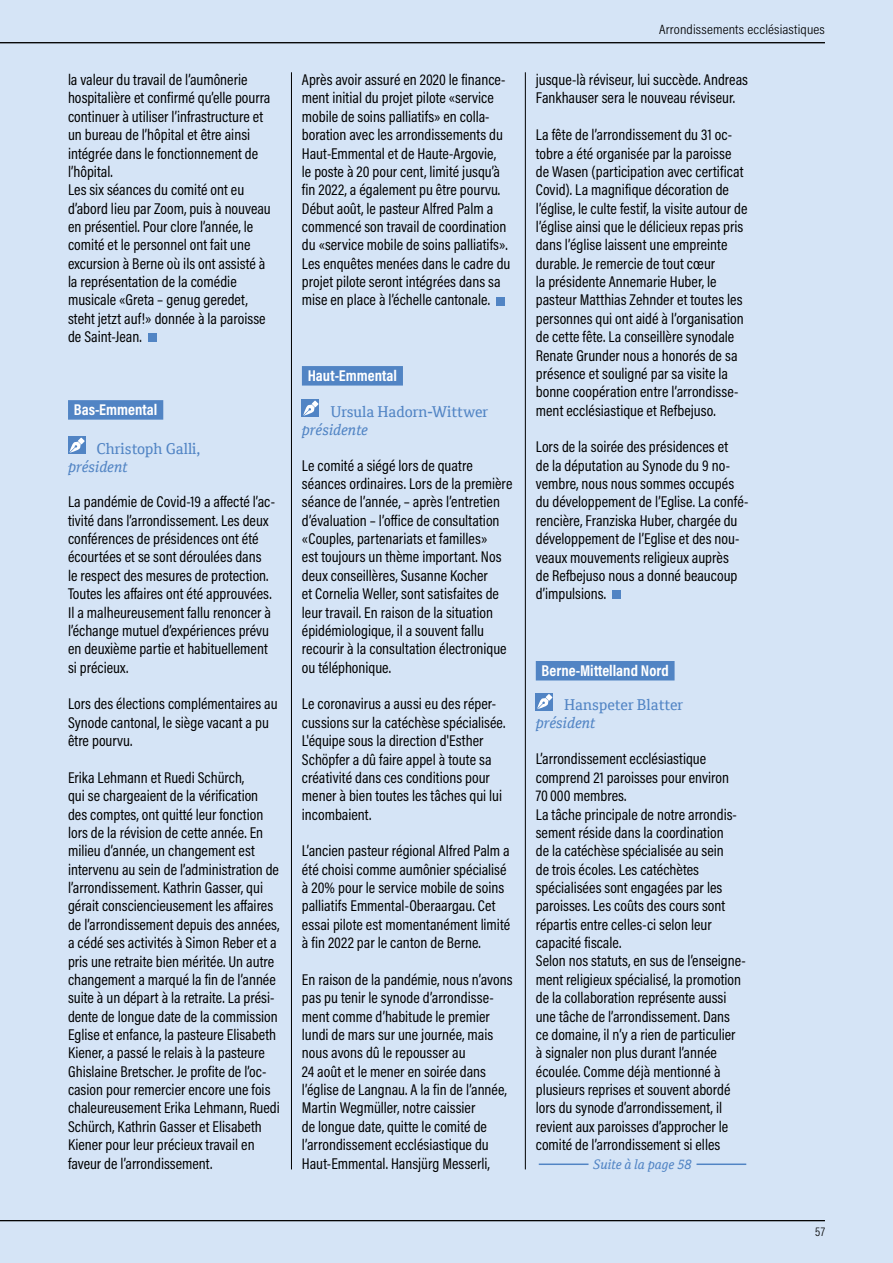
<style>
.page{position:relative;width:893px;height:1263px;background:#d5e4f6}
.page>*{position:absolute;margin:0;border:0;box-sizing:border-box;transform-origin:0 0}
.t1{font:15.75px/18.3px "Acumin Pro Cond";color:#000}
.t2{font:700 15.75px "Acumin Pro Cond";color:#fff}
.t3{font:15px "Cordale";color:#5184c4}
.t4{font:italic 15px "Cordale";letter-spacing:-.01em;color:#5184c4}
.t5{font:300 13.5px "Acumin Pro Cond";letter-spacing:.01em;color:#000;scale:1.1 1}
.t6{font:italic 13.2px "Cordale";color:#5184c4}
.t7{font:300 12.75px "Acumin Pro Cond";color:#000}
</style>
<div class="page">
<hr style="left:0;top:1220px;width:825px;height:1px;background:#000">
<hr style="left:0;top:42px;width:825px;height:1px;background:#000">
<div style="left:68px;top:400px;width:95px;height:20px;background:#5184c4"></div>
<div style="left:148px;top:334px;width:8px;height:8px;background:#5184c4"></div>
<div style="left:68px;top:437px;width:17px;height:17px;background:#5184c4"></div>
<svg style="left:69px;top:441px;width:12px;height:12px"></svg>
<svg style="left:78px;top:438px;width:7px;height:6px"></svg>
<div style="left:302px;top:366px;width:101px;height:20px;background:#5184c4"></div>
<div style="left:496px;top:297px;width:9px;height:8px;background:#5184c4"></div>
<div style="left:302px;top:400px;width:17px;height:17px;background:#5184c4"></div>
<svg style="left:303px;top:404px;width:12px;height:12px"></svg>
<svg style="left:312px;top:401px;width:7px;height:6px"></svg>
<div style="left:536px;top:661px;width:139px;height:19px;background:#5184c4"></div>
<div style="left:612px;top:591px;width:9px;height:8px;background:#5184c4"></div>
<div style="left:536px;top:693px;width:17px;height:17px;background:#5184c4"></div>
<svg style="left:537px;top:698px;width:12px;height:11px"></svg>
<svg style="left:546px;top:694px;width:6px;height:7px"></svg>
<hr style="left:291px;top:72px;width:1px;height:1097px;background:#000">
<hr style="left:525px;top:72px;width:1px;height:1097px;background:#000">
<hr style="left:539px;top:1163px;width:49px;height:2px;background:#5184c4">
<hr style="left:696px;top:1163px;width:50px;height:2px;background:#5184c4">
<p class="t1" style="left:68px;top:70px;width:204px">la valeur du travail de l’aumônerie hospitalière et confirmé qu’elle pourra continuer à utiliser l’infrastructure et un bureau de l’hôpital et être ainsi intégrée dans le fonctionnement de l’hôpital.<br>Les six séances du comité ont eu d’abord lieu par Zoom, puis à nouveau en présentiel. Pour clore l’année, le comité et le personnel ont fait une excursion à Berne où ils ont assisté à la représentation de la comédie musicale «Greta – genug geredet, steht jetzt auf!» donnée à la paroisse de Saint-Jean.</p>
<p class="t2" style="left:74px;top:399px;width:85px">Bas-Emmental</p>
<p class="t3" style="left:97px;top:440px;width:106px">Christoph Galli,</p>
<p class="t4" style="left:68px;top:458px;width:61px">président</p>
<p class="t1" style="left:68px;top:492px;width:209px">La pandémie de Covid-19 a affecté l’ac&shy;tivité dans l’arrondissement. Les deux conférences de présidences ont été écourtées et se sont déroulées dans<br>le respect des mesures de protection.<br>Toutes les affaires ont été approuvées.<br>Il a malheureusement fallu renoncer à l’échange mutuel d’expériences prévu en deuxième partie et habituellement si précieux.</p>
<p class="t1" style="left:68px;top:694px;width:211px">Lors des élections complémentaires au<br>Synode cantonal, le siège vacant a pu être pourvu.</p>
<p class="t1" style="left:68px;top:768px;width:213px">Erika Lehmann et Ruedi Schürch,<br>qui se chargeaient de la vérification des comptes, ont quitté leur fonction lors de la révision de cette année. En milieu d’année, un changement est intervenu au sein de l’administration de l’arrondissement. Kathrin Gasser, qui gérait consciencieusement les affaires de l’arrondissement depuis des années, a cédé ses activités à Simon Reber et a pris une retraite bien méritée. Un autre changement a marqué la fin de l’année suite à un départ à la retraite. La prési&shy;dente de longue date de la commission Eglise et enfance, la pasteure Elisabeth Kiener, a passé le relais à la pasteure Ghislaine Bretscher. Je profite de l’oc&shy;casion pour remercier encore une fois chaleureusement Erika Lehmann, Ruedi Schürch, Kathrin Gasser et Elisabeth Kiener pour leur précieux travail en faveur de l’arrondissement.</p>
<p class="t1" style="left:302px;top:70px;width:210px">Après avoir assuré en 2020 le finance&shy;ment initial du projet pilote «service mobile de soins palliatifs» en colla&shy;boration avec les arrondissements du Haut-Emmental et de Haute-Argovie,<br>le poste à 20 pour cent, limité jusqu’à fin 2022, a également pu être pourvu.<br>Début août, le pasteur Alfred Palm a commencé son travail de coordination du «service mobile de soins palliatifs».<br>Les enquêtes menées dans le cadre du projet pilote seront intégrées dans sa mise en place à l’échelle cantonale.</p>
<p class="t2" style="left:308px;top:365px;width:91px">Haut-Emmental</p>
<p class="t3" style="left:330px;top:403px;width:159px">Ursula Hadorn-Wittwer</p>
<p class="t4" style="left:302px;top:421px;width:68px">présidente</p>
<p class="t1" style="left:302px;top:456px;width:212px">Le comité a siégé lors de quatre séances ordinaires. Lors de la première séance de l’année, – après l’entretien d’évaluation – l’office de consultation «Couples, partenariats et familles»<br>est toujours un thème important. Nos deux conseillères, Susanne Kocher<br>et Cornelia Weller, sont satisfaites de leur travail. En raison de la situation épidémiologique, il a souvent fallu recourir à la consultation électronique ou téléphonique.</p>
<p class="t1" style="left:302px;top:694px;width:205px">Le coronavirus a aussi eu des réper&shy;cussions sur la catéchèse spécialisée.<br>L'équipe sous la direction d'Esther Schöpfer a dû faire appel à toute sa créativité dans ces conditions pour mener à bien toutes les tâches qui lui incombaient.</p>
<p class="t1" style="left:302px;top:841px;width:210px">L’ancien pasteur régional Alfred Palm a été choisi comme aumônier spécialisé à 20% pour le service mobile de soins palliatifs Emmental-Oberaargau. Cet essai pilote est momentanément limité à fin 2022 par le canton de Berne.</p>
<p class="t1" style="left:302px;top:970px;width:212px">En raison de la pandémie, nous n’avons pas pu tenir le synode d’arrondisse&shy;ment comme d’habitude le premier lundi de mars sur une journée, mais nous avons dû le repousser au<br>24 août et le mener en soirée dans l’église de Langnau. A la fin de l’année, Martin Wegmüller, notre caissier<br>de longue date, quitte le comité de l’arrondissement ecclésiastique du Haut-Emmental. Hansjürg Messerli,</p>
<p class="t5" style="left:659px;top:21px;width:152px">Arrondissements ecclésiastiques</p>
<p class="t1" style="left:536px;top:70px;width:214px">jusque-là réviseur, lui succède. Andreas<br>Fankhauser sera le nouveau réviseur.</p>
<p class="t1" style="left:536px;top:125px;width:213px">La fête de l’arrondissement du 31 oc&shy;tobre a été organisée par la paroisse de Wasen (participation avec certificat Covid). La magnifique décoration de l’église, le culte festif, la visite autour de l’église ainsi que le délicieux repas pris dans l’église laissent une empreinte durable. Je remercie de tout cœur<br>la présidente Annemarie Huber, le pasteur Matthias Zehnder et toutes les personnes qui ont aidé à l’organisation de cette fête. La conseillère synodale Renate Grunder nous a honorés de sa présence et souligné par sa visite la bonne coopération entre l’arrondisse&shy;ment ecclésiastique et Refbejuso.</p>
<p class="t1" style="left:536px;top:437px;width:214px">Lors de la soirée des présidences et<br>de la députation au Synode du 9 no&shy;vembre, nous nous sommes occupés du développement de l’Eglise. La confé&shy;rencière, Franziska Huber, chargée du développement de l’Eglise et des nou&shy;veaux mouvements religieux auprès<br>de Refbejuso nous a donné beaucoup d’impulsions.</p>
<p class="t2" style="left:542px;top:660px;width:129px">Berne-Mittelland Nord</p>
<p class="t3" style="left:564px;top:696px;width:120px">Hanspeter Blatter</p>
<p class="t4" style="left:536px;top:714px;width:61px">président</p>
<p class="t1" style="left:536px;top:749px;width:211px">L’arrondissement ecclésiastique comprend 21 paroisses pour environ<br>70 000 membres.<br>La tâche principale de notre arrondis&shy;sement réside dans la coordination<br>de la catéchèse spécialisée au sein<br>de trois écoles. Les catéchètes spécialisées sont engagées par les paroisses. Les coûts des cours sont répartis entre celles-ci selon leur capacité fiscale.<br>Selon nos statuts, en sus de l’enseigne&shy;ment religieux spécialisé, la promotion de la collaboration représente aussi une tâche de l’arrondissement. Dans ce domaine, il n’y a rien de particulier à signaler non plus durant l’année écoulée. Comme déjà mentionné à plusieurs reprises et souvent abordé lors du synode d’arrondissement, il revient aux paroisses d’approcher le comité de l’arrondissement si elles</p>
<p class="t6" style="left:593px;top:1157px;width:100px">Suite à la page 58</p>
<p class="t7" style="left:815px;top:1224px;width:11px">57</p>
</div>
